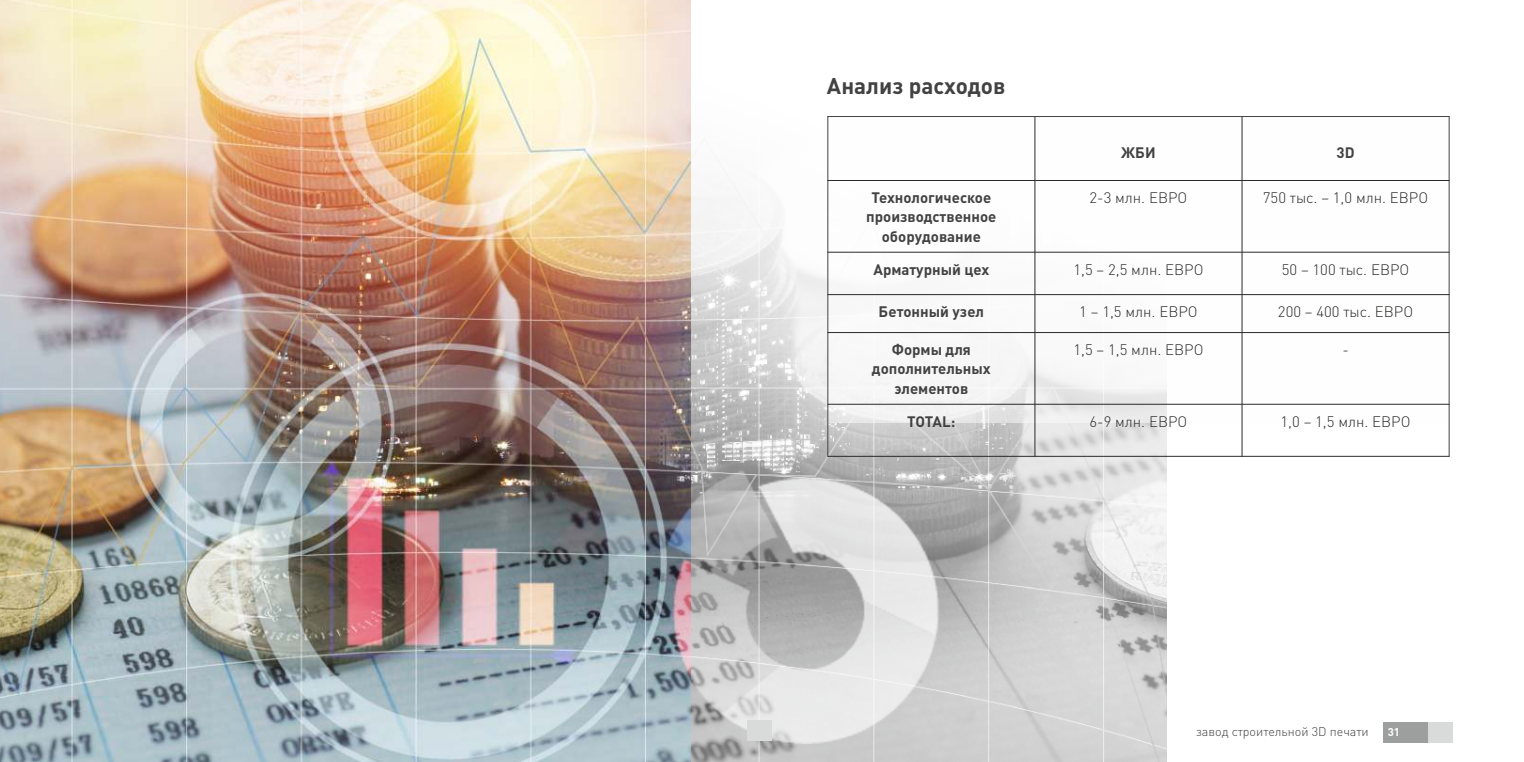
<style>
.page{position:relative;width:1524px;height:762px;background:#fff}
.page>*{position:absolute;margin:0;border:0;box-sizing:border-box;transform-origin:0 0}
.t1{font:700 22.5px "DIN Cyr";color:#434242}
.t2{font:300 15px "DIN Cyr";color:#2b2a29}
.t3{font:700 15px/19.1px "DIN Cyr";color:#434242;text-align:center}
.t4{font:300 12.5px "DIN Cyr";color:#434242}
.t5{font:700 11.25px "DIN Cyr";color:#fefefe}
</style>
<div class="page">
<img style="left:0;top:0;width:1166px;height:762px">
<div style="left:827px;top:116px;width:622px;height:306px;background:#fefefe"></div>
<div style="left:747px;top:720px;width:25px;height:21px;background:#d9dada"></div>
<hr style="left:827px;top:116px;width:1px;height:341px;background:#434242">
<hr style="left:1034px;top:116px;width:1px;height:341px;background:#2b2a29">
<hr style="left:1241px;top:116px;width:1px;height:341px;background:#2b2a29">
<hr style="left:1448px;top:116px;width:1px;height:341px;background:#434242">
<hr style="left:827px;top:456px;width:622px;height:1px;background:#2b2a29">
<hr style="left:827px;top:404px;width:622px;height:1px;background:#2b2a29">
<hr style="left:827px;top:332px;width:622px;height:1px;background:#2b2a29">
<hr style="left:827px;top:294px;width:622px;height:1px;background:#2b2a29">
<hr style="left:827px;top:252px;width:622px;height:1px;background:#2b2a29">
<hr style="left:827px;top:180px;width:622px;height:1px;background:#2b2a29">
<hr style="left:827px;top:116px;width:622px;height:1px;background:#434242">
<div style="left:1383px;top:722px;width:69px;height:21px;background:#9d9e9e"></div>
<div style="left:1428px;top:722px;width:24px;height:21px;background:#d9dada"></div>
<h1 class="t1" style="left:827px;top:77px;width:180px">Анализ расходов</h1>
<p class="t3" style="left:1121px;top:145px;width:36px">ЖБИ</p>
<p class="t3" style="left:1336px;top:145px;width:20px">3D</p>
<p class="t3" style="left:866px;top:190px;width:132px">Технологическое производственное оборудование</p>
<p class="t2" style="left:1089px;top:192px;width:99px">2-3 млн. ЕВРО</p>
<p class="t2" style="left:1263px;top:192px;width:167px">750 тыс. – 1,0 млн. ЕВРО</p>
<p class="t3" style="left:873px;top:261px;width:117px">Арматурный цех</p>
<p class="t2" style="left:1073px;top:263px;width:131px">1,5 – 2,5 млн. ЕВРО</p>
<p class="t2" style="left:1281px;top:263px;width:129px">50 – 100 тыс. ЕВРО</p>
<p class="t3" style="left:878px;top:304px;width:107px">Бетонный узел</p>
<p class="t2" style="left:1079px;top:306px;width:120px">1 – 1,5 млн. ЕВРО</p>
<p class="t2" style="left:1278px;top:306px;width:137px">200 – 400 тыс. ЕВРО</p>
<p class="t3" style="left:872px;top:342px;width:120px">Формы для дополнительных элементов</p>
<p class="t2" style="left:1073px;top:344px;width:131px">1,5 – 1,5 млн. ЕВРО</p>
<p class="t2" style="left:1342px;top:344px;width:8px">-</p>
<p class="t3" style="left:907px;top:413px;width:50px">TOTAL:</p>
<p class="t2" style="left:1089px;top:415px;width:99px">6-9 млн. ЕВРО</p>
<p class="t2" style="left:1280px;top:415px;width:131px">1,0 – 1,5 млн. ЕВРО</p>
<p class="t4" style="left:1196px;top:726px;width:174px">завод строительной 3D печати</p>
<p class="t5" style="left:1387px;top:727px;width:14px">31</p>
</div>
